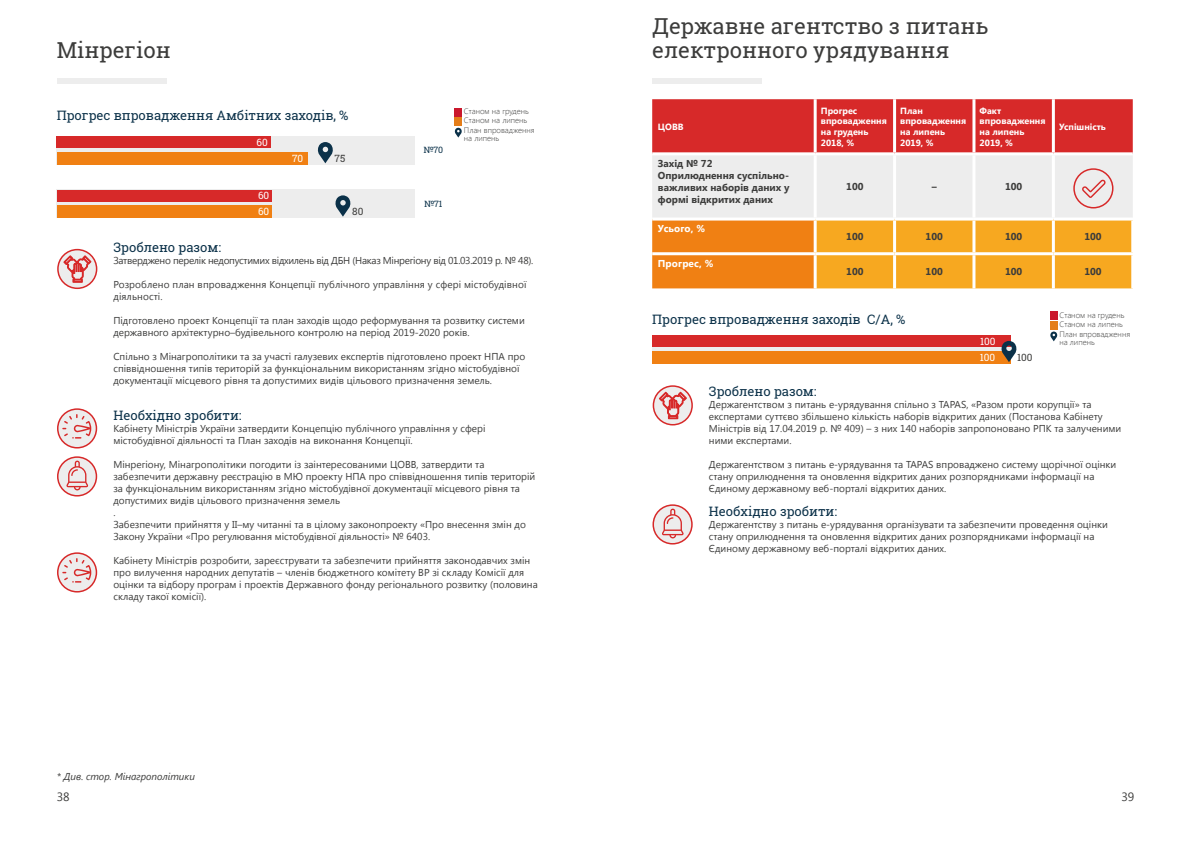
<style>
.page{position:relative;width:1191px;height:842px;background:#fff}
.page>*{position:absolute;margin:0;border:0;box-sizing:border-box;transform-origin:0 0}
.t1{font:22px/24px "Roboto Slab";color:#3c3c3b}
.t2{font:13px "Roboto Slab";color:#0b3149}
.t3{font:12px "Segoe UI";color:#3c3c3b}
.t4{font:10px/12px "Segoe UI";color:#3c3c3b}
.t5{font:700 10px/12px "Segoe UI";color:#3c3c3b}
.t6{font:10px "Segoe UI";letter-spacing:-.03em;color:#3c3c3b}
.t7{font:italic 10px "Segoe UI";color:#3c3c3b}
.t8{font:700 10px "Segoe UI";letter-spacing:.01em;color:#fff}
.t9{font:10px/16.2px "Roboto Slab";color:#fff}
.t10{font:10px "Roboto Slab";color:#3c3c3b}
.t11{font:700 9px/10.8px "Segoe UI";color:#fff}
.t12{font:8.7px "Roboto Slab";color:#0b3149}
.t13{font:300 8px/9.5px "Segoe UI";color:#3c3c3b}
</style>
<div class="page">
<div style="left:57px;top:78px;width:110px;height:6px;background:#ededed"></div>
<div style="left:652px;top:78px;width:110px;height:6px;background:#ededed"></div>
<div style="left:57px;top:136px;width:358px;height:29px;background:#ededed"></div>
<div style="left:57px;top:136px;width:214px;height:12px;background:#d72929"></div>
<div style="left:57px;top:153px;width:250px;height:12px;background:#f08013"></div>
<svg style="left:318px;top:142px;width:15px;height:21px"></svg>
<div style="left:57px;top:190px;width:358px;height:28px;background:#ededed"></div>
<div style="left:57px;top:190px;width:214px;height:12px;background:#d72929"></div>
<div style="left:57px;top:206px;width:214px;height:12px;background:#f08013"></div>
<svg style="left:335px;top:195px;width:15px;height:22px"></svg>
<svg style="left:58px;top:250px;width:39px;height:38px"></svg>
<div style="left:57px;top:249px;width:40px;height:40px;border:2px solid #d72929;border-radius:50%"></div>
<svg style="left:64px;top:255px;width:27px;height:28px"></svg>
<div style="left:58px;top:457px;width:38px;height:39px;background:#ededed;border-radius:50%"></div>
<div style="left:57px;top:456px;width:40px;height:40px;border:2px solid #d72929;border-radius:50%"></div>
<svg style="left:66px;top:461px;width:22px;height:29px"></svg>
<svg style="left:653px;top:505px;width:39px;height:39px"></svg>
<div style="left:652px;top:504px;width:40px;height:40px;border:2px solid #d72929;border-radius:50%"></div>
<svg style="left:662px;top:509px;width:21px;height:29px"></svg>
<svg style="left:58px;top:409px;width:38px;height:39px"></svg>
<div style="left:57px;top:408px;width:40px;height:40px;border:2px solid #d72929;border-radius:50%"></div>
<svg style="left:62px;top:414px;width:29px;height:25px"></svg>
<svg style="left:58px;top:553px;width:38px;height:39px"></svg>
<div style="left:57px;top:552px;width:40px;height:40px;border:2px solid #d72929;border-radius:50%"></div>
<svg style="left:62px;top:558px;width:29px;height:25px"></svg>
<svg style="left:652px;top:99px;width:480px;height:189px;background:#ea9c72"></svg>
<div style="left:652px;top:335px;width:358px;height:28px;background:#ededed"></div>
<div style="left:652px;top:335px;width:358px;height:12px;background:#d72929"></div>
<div style="left:652px;top:351px;width:358px;height:12px;background:#f08013"></div>
<svg style="left:1001px;top:341px;width:15px;height:21px"></svg>
<svg style="left:653px;top:386px;width:39px;height:39px"></svg>
<div style="left:652px;top:385px;width:41px;height:40px;border:2px solid #d72929;border-radius:50%"></div>
<svg style="left:659px;top:392px;width:27px;height:27px"></svg>
<div style="left:454px;top:108px;width:8px;height:8px;background:#ca182d"></div>
<div style="left:454px;top:118px;width:8px;height:8px;background:#e47d19"></div>
<svg style="left:455px;top:128px;width:7px;height:10px"></svg>
<div style="left:1050px;top:312px;width:7px;height:8px;background:#ca182d"></div>
<div style="left:1050px;top:321px;width:7px;height:8px;background:#e47d19"></div>
<svg style="left:1050px;top:332px;width:7px;height:9px"></svg>
<h1 class="t1" style="left:57px;top:38px;width:115px">Мінрегіон</h1>
<h2 class="t2" style="left:57px;top:106px;width:293px">Прогрес впровадження Амбітних заходів, %</h2>
<p class="t9" style="left:257px;top:134px;width:13px">60</p>
<p class="t9" style="left:258px;top:187px;width:13px">60<br>60</p>
<p class="t9" style="left:292px;top:150px;width:13px">70</p>
<p class="t10" style="left:334px;top:151px;width:12px">75</p>
<p class="t10" style="left:352px;top:205px;width:13px">80</p>
<p class="t12" style="left:424px;top:144px;width:21px">№70</p>
<p class="t12" style="left:424px;top:198px;width:20px">№71</p>
<p class="t13" style="left:464px;top:106px;width:72px">Станом на грудень<br>Станом на липень<br>План впровадження</p>
<p class="t13" style="left:464px;top:133px;width:37px">на липень</p>
<h2 class="t2" style="left:113px;top:238px;width:109px">Зроблено разом:</h2>
<p class="t6" style="left:113px;top:254px;width:421px">Затверджено перелік недопустимих відхилень від ДБН (Наказ Мінрегіону від 01.03.2019 р. № 48).</p>
<p class="t4" style="left:113px;top:278px;width:414px">Розроблено план впровадження Концепції публічного управління у сфері містобудівної діяльності.</p>
<p class="t4" style="left:113px;top:314px;width:413px">Підготовлено проект Концепції та план заходів щодо реформування та розвитку системи державного архітектурно–будівельного контролю на період 2019-2020 років.</p>
<p class="t4" style="left:113px;top:350px;width:413px">Спільно з Мінагрополітики та за участі галузевих експертів підготовлено проект НПА про співвідношення типів територій за функціональним використанням згідно містобудівної документації місцевого рівня та допустимих видів цільового призначення земель.</p>
<h2 class="t2" style="left:113px;top:406px;width:130px">Необхідно зробити:</h2>
<p class="t4" style="left:113px;top:422px;width:373px">Кабінету Міністрів України затвердити Концепцію публічного управління у сфері містобудівної діяльності та План заходів на виконання Концепції.</p>
<p class="t4" style="left:113px;top:458px;width:423px">Мінрегіону, Мінагрополітики погодити із заінтересованими ЦОВВ, затвердити та забезпечити державну реєстрацію в МЮ проекту НПА про співвідношення типів територій за функціональним використанням згідно містобудівної документації місцевого рівня та допустимих видів цільового призначення земель<br>.<br>Забезпечити прийняття у ІІ–му читанні та в цілому законопроекту «Про внесення змін до Закону України «Про регулювання містобудівної діяльності» № 6403.</p>
<p class="t4" style="left:113px;top:554px;width:426px">Кабінету Міністрів розробити, зареєструвати та забезпечити прийняття законодавчих змін про вилучення народних депутатів – членів бюджетного комітету ВР зі складу Комісії для оцінки та відбору програм і проектів Державного фонду регіонального розвитку (половина складу такої комісії).</p>
<p class="t7" style="left:57px;top:770px;width:140px">* Див. стор. Мінагрополітики</p>
<h1 class="t1" style="left:652px;top:14px;width:338px">Державне агентство з питань електронного урядування</h1>
<p class="t11" style="left:658px;top:121px;width:27px">ЦОВВ</p>
<p class="t5" style="left:658px;top:157px;width:133px">Захід № 72<br>Оприлюднення суспільно&shy;важливих наборів даних у формі відкритих даних</p>
<p class="t11" style="left:821px;top:105px;width:67px">Прогрес впровадження на грудень<br>2018, %</p>
<p class="t11" style="left:900px;top:105px;width:67px">План впровадження на липень<br>2019, %</p>
<p class="t11" style="left:979px;top:105px;width:67px">Факт впровадження на липень<br>2019, %</p>
<p class="t11" style="left:1059px;top:121px;width:48px">Успішність</p>
<p class="t5" style="left:846px;top:180px;width:19px">100</p>
<p class="t5" style="left:931px;top:180px;width:6px">–</p>
<p class="t5" style="left:1005px;top:180px;width:19px">100</p>
<p class="t8" style="left:658px;top:221px;width:49px">Усього, %</p>
<p class="t5" style="left:846px;top:230px;width:19px">100</p>
<p class="t5" style="left:925px;top:230px;width:19px">100</p>
<p class="t5" style="left:1005px;top:230px;width:19px">100</p>
<p class="t5" style="left:1084px;top:230px;width:19px">100</p>
<p class="t8" style="left:658px;top:256px;width:57px">Прогрес, %</p>
<p class="t5" style="left:846px;top:265px;width:19px">100</p>
<p class="t5" style="left:925px;top:265px;width:19px">100</p>
<p class="t5" style="left:1005px;top:265px;width:19px">100</p>
<p class="t5" style="left:1084px;top:265px;width:19px">100</p>
<h2 class="t2" style="left:652px;top:310px;width:255px">Прогрес впровадження заходів С/А, %</h2>
<p class="t9" style="left:979px;top:333px;width:18px">100<br>100</p>
<p class="t13" style="left:1059px;top:310px;width:72px">Станом на грудень<br>Станом на липень<br>План впровадження</p>
<p class="t13" style="left:1059px;top:337px;width:37px">на липень</p>
<p class="t10" style="left:1017px;top:350px;width:17px">100</p>
<h2 class="t2" style="left:709px;top:382px;width:109px">Зроблено разом:</h2>
<p class="t4" style="left:709px;top:398px;width:414px">Держагентством з питань е-урядування спільно з TAPAS, «Разом проти корупції» та експертами суттєво збільшено кількість наборів відкритих даних (Постанова Кабінету Міністрів від 17.04.2019 р. № 409) – з них 140 наборів запропоновано РПК та залученими ними експертами.</p>
<p class="t4" style="left:709px;top:458px;width:409px">Держагентством з питань е-урядування та TAPAS впроваджено систему щорічної оцінки стану оприлюднення та оновлення відкритих даних розпорядниками інформації на<br>Єдиному державному веб-порталі відкритих даних.</p>
<h2 class="t2" style="left:709px;top:502px;width:130px">Необхідно зробити:</h2>
<p class="t4" style="left:709px;top:518px;width:400px">Держагентству з питань е-урядування організувати та забезпечити проведення оцінки стану оприлюднення та оновлення відкритих даних розпорядниками інформації на<br>Єдиному державному веб-порталі відкритих даних.</p>
<p class="t3" style="left:57px;top:788px;width:14px">38</p>
<p class="t3" style="left:1121px;top:788px;width:14px">39</p>
</div>
